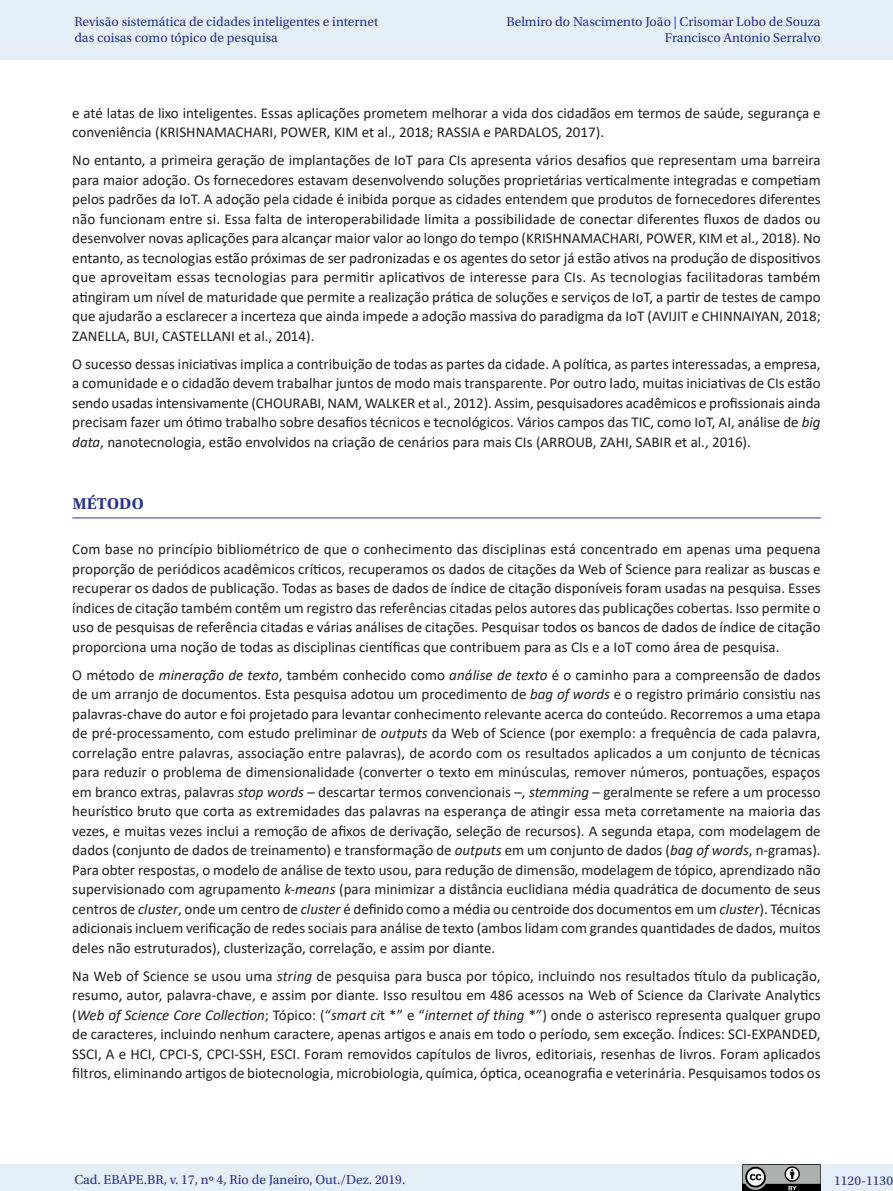
<style>
.page{position:relative;width:893px;height:1191px;background:#fff}
.page>*{position:absolute;margin:0;border:0;box-sizing:border-box;transform-origin:0 0}
._07_1_sub_1{font:700 16.5px "Utopia Std";letter-spacing:.01em;color:#2b3393}
._06_0_texto{font:15px/19.5px "Calibri";color:#231f20;text-align:justify}
.t1{font:13.5px/16.5px "Utopia Std";color:#2b3393}
.s1{font-style:italic}
</style>
<div class="page">
<div style="left:0;top:0;width:893px;height:60px;background:#e4eff8"></div>
<div style="left:0;top:1164px;width:893px;height:27px;background:#e4eff8"></div>
<img style="left:743px;top:1164px;width:78px;height:27px">
<hr style="left:72px;top:517px;width:749px;height:1px;background:#2b3393">
<p class="t1" style="left:74px;top:13px;width:305px">Revisão sistemática de cidades inteligentes e internet das coisas como tópico de pesquisa</p>
<p class="t1" style="left:506px;top:13px;width:316px;text-align:right">Belmiro do Nascimento João | Crisomar Lobo de Souza<br>Francisco Antonio Serralvo</p>
<p class="_06_0_texto" style="left:72px;top:102px;width:750px">e até latas de lixo inteligentes. Essas aplicações prometem melhorar a vida dos cidadãos em termos de saúde, segurança e conveniência (KRISHNAMACHARI, POWER, KIM et al., 2018; RASSIA e PARDALOS, 2017).</p>
<p class="_06_0_texto" style="left:72px;top:150px;width:750px">No entanto, a primeira geração de implantações de IoT para CIs apresenta vários desafios que representam uma barreira para maior adoção. Os fornecedores estavam desenvolvendo soluções proprietárias verticalmente integradas e competiam pelos padrões da IoT. A adoção pela cidade é inibida porque as cidades entendem que produtos de fornecedores diferentes não funcionam entre si. Essa falta de interoperabilidade limita a possibilidade de conectar diferentes fluxos de dados ou desenvolver novas aplicações para alcançar maior valor ao longo do tempo (KRISHNAMACHARI, POWER, KIM et al., 2018). No entanto, as tecnologias estão próximas de ser padronizadas e os agentes do setor já estão ativos na produção de dispositivos que aproveitam essas tecnologias para permitir aplicativos de interesse para CIs. As tecnologias facilitadoras também atingiram um nível de maturidade que permite a realização prática de soluções e serviços de IoT, a partir de testes de campo que ajudarão a esclarecer a incerteza que ainda impede a adoção massiva do paradigma da IoT (AVIJIT e CHINNAIYAN, 2018; ZANELLA, BUI, CASTELLANI et al., 2014).</p>
<p class="_06_0_texto" style="left:72px;top:353px;width:750px">O sucesso dessas iniciativas implica a contribuição de todas as partes da cidade. A política, as partes interessadas, a empresa, a comunidade e o cidadão devem trabalhar juntos de modo mais transparente. Por outro lado, muitas iniciativas de CIs estão sendo usadas intensivamente (CHOURABI, NAM, WALKER et al., 2012). Assim, pesquisadores acadêmicos e profissionais ainda precisam fazer um ótimo trabalho sobre desafios técnicos e tecnológicos. Vários campos das TIC, como IoT, AI, análise de <span class="s1">big data</span>, nanotecnologia, estão envolvidos na criação de cenários para mais CIs (ARROUB, ZAHI, SABIR et al., 2016).</p>
<p class="_07_1_sub_1" style="left:72px;top:494px;width:73px">MÉTODO</p>
<p class="_06_0_texto" style="left:72px;top:539px;width:750px">Com base no princípio bibliométrico de que o conhecimento das disciplinas está concentrado em apenas uma pequena proporção de periódicos acadêmicos críticos, recuperamos os dados de citações da Web of Science para realizar as buscas e recuperar os dados de publicação. Todas as bases de dados de índice de citação disponíveis foram usadas na pesquisa. Esses índices de citação também contêm um registro das referências citadas pelos autores das publicações cobertas. Isso permite o uso de pesquisas de referência citadas e várias análises de citações. Pesquisar todos os bancos de dados de índice de citação proporciona uma noção de todas as disciplinas científicas que contribuem para as CIs e a IoT como área de pesquisa.</p>
<p class="_06_0_texto" style="left:72px;top:664px;width:750px">O método de <span class="s1">mineração de texto</span>, também conhecido como <span class="s1">análise de texto</span> é o caminho para a compreensão de dados de um arranjo de documentos. Esta pesquisa adotou um procedimento de <span class="s1">bag of words</span> e o registro primário consistiu nas palavras-chave do autor e foi projetado para levantar conhecimento relevante acerca do conteúdo. Recorremos a uma etapa de pré-processamento, com estudo preliminar de <span class="s1">outputs</span> da Web of Science (por exemplo: a frequência de cada palavra, correlação entre palavras, associação entre palavras), de acordo com os resultados aplicados a um conjunto de técnicas para reduzir o problema de dimensionalidade (converter o texto em minúsculas, remover números, pontuações, espaços em branco extras, palavras <span class="s1">stop words</span> – descartar termos convencionais –, <span class="s1">stemming</span> – geralmente se refere a um processo heurístico bruto que corta as extremidades das palavras na esperança de atingir essa meta corretamente na maioria das vezes, e muitas vezes inclui a remoção de afixos de derivação, seleção de recursos). A segunda etapa, com modelagem de dados (conjunto de dados de treinamento) e transformação de <span class="s1">outputs</span> em um conjunto de dados (<span class="s1">bag of words</span>, n-gramas).<br>Para obter respostas, o modelo de análise de texto usou, para redução de dimensão, modelagem de tópico, aprendizado não supervisionado com agrupamento <span class="s1">k-means</span> (para minimizar a distância euclidiana média quadrática de documento de seus centros de <span class="s1">cluster</span>, onde um centro de <span class="s1">cluster</span> é definido como a média ou centroide dos documentos em um <span class="s1">cluster</span>). Técnicas adicionais incluem verificação de redes sociais para análise de texto (ambos lidam com grandes quantidades de dados, muitos deles não estruturados), clusterização, correlação, e assim por diante.</p>
<p class="_06_0_texto" style="left:72px;top:965px;width:750px">Na Web of Science se usou uma <span class="s1">string</span> de pesquisa para busca por tópico, incluindo nos resultados título da publicação, resumo, autor, palavra-chave, e assim por diante. Isso resultou em 486 acessos na Web of Science da Clarivate Analytics (<span class="s1">Web of Science Core Collection</span>; Tópico: (“<span class="s1">smart ci</span>t *” e “<span class="s1">internet of thing</span> *”) onde o asterisco representa qualquer grupo de caracteres, incluindo nenhum caractere, apenas artigos e anais em todo o período, sem exceção. Índices: SCI-EXPANDED, SSCI, A e HCI, CPCI-S, CPCI-SSH, ESCI. Foram removidos capítulos de livros, editoriais, resenhas de livros. Foram aplicados filtros, eliminando artigos de biotecnologia, microbiologia, química, óptica, oceanografia e veterinária. Pesquisamos todos os</p>
<p class="t1" style="left:74px;top:1171px;width:333px">Cad. EBAPE.BR, v. 17, nº 4, Rio de Janeiro, Out./Dez. 2019.</p>
<p class="t1" style="left:834px;top:1172px;width:60px">1120-1130</p>
</div>
